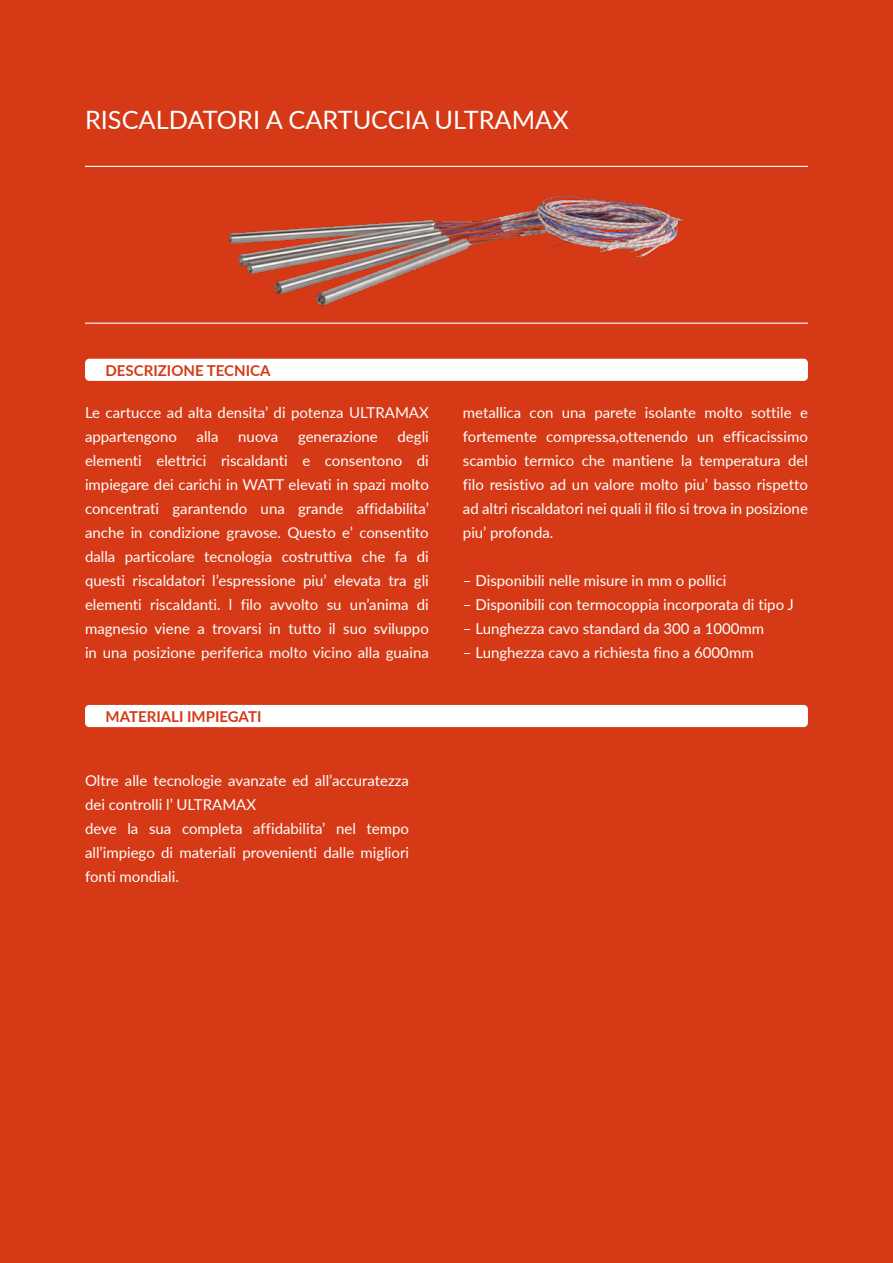
<style>
.page{position:relative;width:893px;height:1263px;background:#d53916}
.page>*{position:absolute;margin:0;border:0;box-sizing:border-box;transform-origin:0 0}
.t1{font:25.35px "Lato";color:#fff}
.t2{font:15px/24px "Lato";color:#fff}
.t3{font:700 15px "Lato";color:#d53916}
</style>
<div class="page">
<div style="left:85px;top:359px;width:723px;height:22px;background:#fff;border-radius:4px"></div>
<div style="left:85px;top:705px;width:723px;height:22px;background:#fff;border-radius:4px"></div>
<hr style="left:85px;top:166px;width:723px;height:1px;background:#fff">
<hr style="left:85px;top:323px;width:723px;height:1px;background:#fff">
<img style="left:204px;top:180px;width:519px;height:130px">
<h1 class="t1" style="left:85px;top:102px;width:485px">RISCALDATORI A CARTUCCIA ULTRAMAX</h1>
<p class="t3" style="left:106px;top:359px;width:166px">DESCRIZIONE TECNICA</p>
<p class="t2" style="left:85px;top:400px;width:345px">Le cartucce ad alta densita’ di potenza ULTRAMAX appartengono</p>
<p class="t2" style="left:85px;top:424px;width:345px;text-align:justify;text-indent:313px">degli elementi elettrici riscaldanti e consentono di impiegare dei carichi in WATT elevati in spazi molto concentrati garantendo una grande affidabilita’ anche in condizione gravose. Questo e’ consentito dalla particolare tecnologia costruttiva che fa di questi riscaldatori l’espressione piu’ elevata tra gli elementi riscaldanti. l filo avvolto su un’anima di magnesio viene a trovarsi in tutto il suo sviluppo in una posizione periferica molto vicino alla guaina</p>
<p class="t2" style="left:197px;top:424px;width:23px">alla</p>
<p class="t2" style="left:238px;top:424px;width:42px">nuova</p>
<p class="t2" style="left:298px;top:424px;width:81px">generazione</p>
<p class="t3" style="left:106px;top:705px;width:157px">MATERIALI IMPIEGATI</p>
<p class="t2" style="left:85px;top:768px;width:326px">Oltre alle tecnologie avanzate ed all’accuratezza dei controlli l’ ULTRAMAX<br>deve la sua completa affidabilita’ nel tempo all’impiego di materiali provenienti dalle migliori fonti mondiali.</p>
<p class="t2" style="left:463px;top:400px;width:346px;text-align:justify">metallica con una parete isolante molto sottile e fortemente compressa,ottenendo un efficacissimo scambio termico che mantiene la temperatura del filo resistivo ad un valore molto piu’ basso rispetto ad altri riscaldatori nei quali il filo si trova in posizione piu’ profonda.</p>
<p class="t2" style="left:463px;top:568px;width:265px">– Disponibili nelle misure in mm o pollici</p>
<p class="t2" style="left:463px;top:592px;width:333px">– Disponibili con termocoppia incorporata di tipo J</p>
<p class="t2" style="left:463px;top:616px;width:303px">– Lunghezza cavo standard da 300 a 1000mm</p>
<p class="t2" style="left:463px;top:640px;width:292px">– Lunghezza cavo a richiesta fino a 6000mm</p>
</div>
